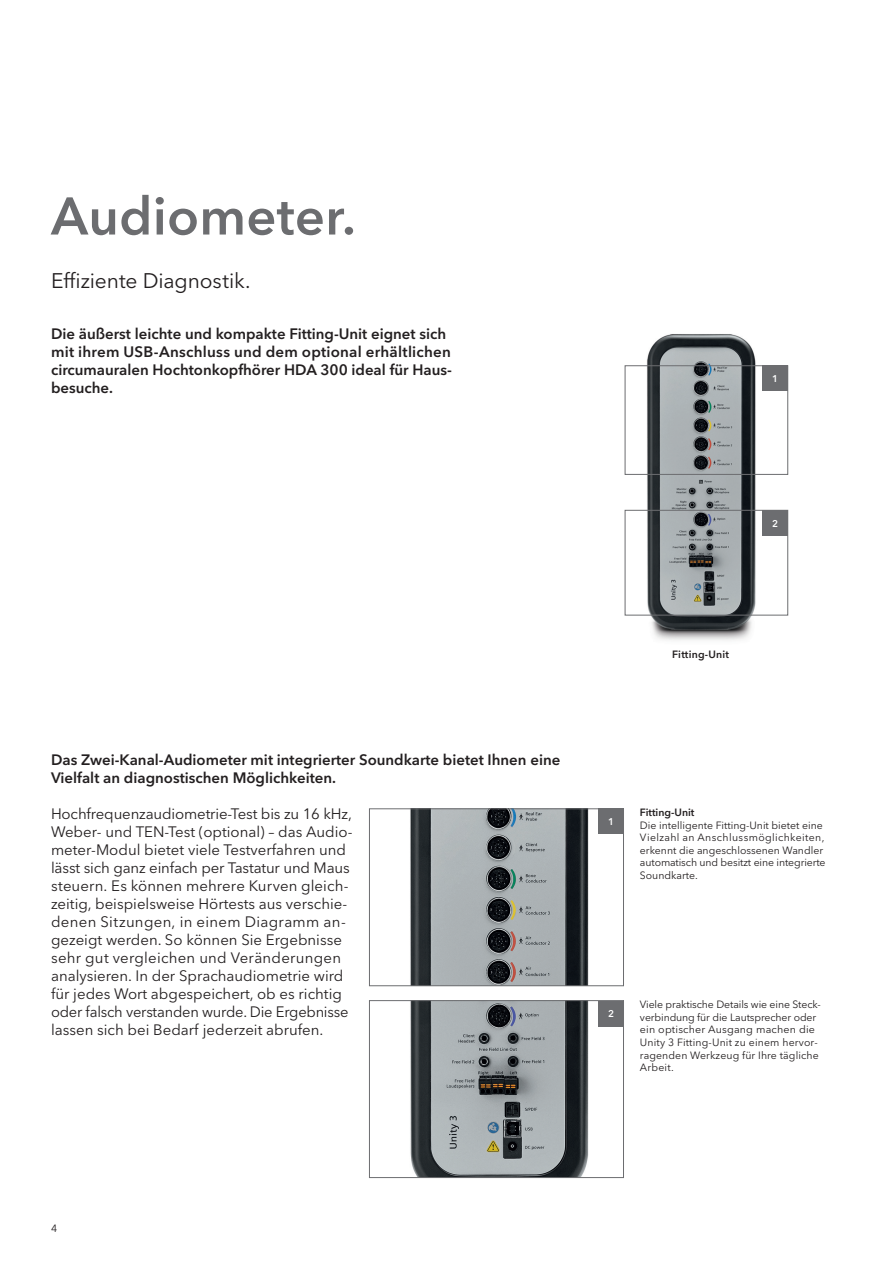
<style>
.page{position:relative;width:893px;height:1263px;background:#fff}
.page>*{position:absolute;margin:0;border:0;box-sizing:border-box;transform-origin:0 0}
.t1{font:600 52.5px "Avenir Next W1 G";letter-spacing:.005em;color:#6c6d70}
.t2{font:21px "Avenir Next W1 G";letter-spacing:-.005em;color:#231f20}
.t3{font:15px/18px "Avenir Next W1 G";color:#231f20}
.t4{font:600 15px/18px "Avenir Next W1 G";color:#231f20}
.t5{font:10.5px/12.6px "Avenir Next W1 G";color:#231f20}
.t6{font:600 10.5px "Avenir Next W1 G";letter-spacing:.02em;color:#231f20}
.t7{font:600 10.5px "Avenir Next W1 G";color:#231f20}
.t8{font:600 9.75px "Avenir Next W1 G";color:#fff}
</style>
<div class="page">
<img style="left:629px;top:334px;width:140px;height:306px">
<div style="left:625px;top:365px;width:163px;height:110px;border:1px solid #6c6d70"></div>
<div style="left:625px;top:510px;width:163px;height:105px;border:1px solid #6c6d70"></div>
<div style="left:762px;top:510px;width:26px;height:26px;background:#6c6d70"></div>
<div style="left:762px;top:366px;width:26px;height:25px;background:#6c6d70"></div>
<img style="left:410px;top:810px;width:179px;height:174px">
<div style="left:369px;top:808px;width:255px;height:178px;border:1px solid #6c6d70"></div>
<img style="left:410px;top:1002px;width:210px;height:174px">
<div style="left:369px;top:1000px;width:255px;height:178px;border:1px solid #6c6d70"></div>
<div style="left:598px;top:1001px;width:26px;height:25px;background:#6c6d70"></div>
<div style="left:598px;top:808px;width:26px;height:26px;background:#6c6d70"></div>
<h1 class="t1" style="left:51px;top:184px;width:306px">Audiometer.</h1>
<h2 class="t2" style="left:51px;top:268px;width:201px">Effiziente Diagnostik.</h2>
<p class="t4" style="left:51px;top:324px;width:402px">Die äußerst leichte und kompakte Fitting-Unit eignet sich mit ihrem USB-Anschluss und dem optional erhältlichen circumauralen Hochtonkopfhörer HDA 300 ideal für Haus&shy;besuche.</p>
<p class="t8" style="left:772px;top:373px;width:7px">1</p>
<p class="t8" style="left:772px;top:517px;width:7px">2</p>
<p class="t4" style="left:51px;top:751px;width:511px">Das Zwei-Kanal-Audiometer mit integrierter Soundkarte bietet Ihnen eine<br>Vielfalt an diagnostischen Möglichkeiten.</p>
<p class="t3" style="left:51px;top:805px;width:303px">Hochfrequenzaudiometrie-Test bis zu 16 kHz, Weber- und TEN-Test (optional) – das Audio&shy;meter-Modul bietet viele Testverfahren und lässt sich ganz einfach per Tastatur und Maus steuern. Es können mehrere Kurven gleich&shy;zeitig, beispielsweise Hörtests aus verschie&shy;denen Sitzungen, in einem Diagramm an&shy;gezeigt werden. So können Sie Ergebnisse sehr gut vergleichen und Veränderungen analysieren. In der Sprachaudiometrie wird für jedes Wort abgespeichert, ob es richtig oder falsch verstanden wurde. Die Ergebnisse lassen sich bei Bedarf jederzeit abrufen.</p>
<p class="t6" style="left:672px;top:648px;width:58px">Fitting-Unit</p>
<p class="t8" style="left:608px;top:815px;width:7px">1</p>
<p class="t7" style="left:640px;top:806px;width:56px">Fitting-Unit</p>
<p class="t5" style="left:640px;top:818px;width:187px">Die intelligente Fitting-Unit bietet eine Vielzahl an Anschlussmöglichkeiten, erkennt die angeschlossenen Wandler automatisch und besitzt eine inte grierte Soundkarte.</p>
<p class="t8" style="left:608px;top:1008px;width:7px">2</p>
<p class="t5" style="left:640px;top:998px;width:182px">Viele praktische Details wie eine Steck&shy;verbindung für die Lautsprecher oder ein optischer Ausgang machen die<br>Unity 3 Fitting-Unit zu einem hervor - ra genden Werkzeug für Ihre tägliche<br>Arbeit.</p>
<p class="t5" style="left:51px;top:1222px;width:8px">4</p>
</div>
